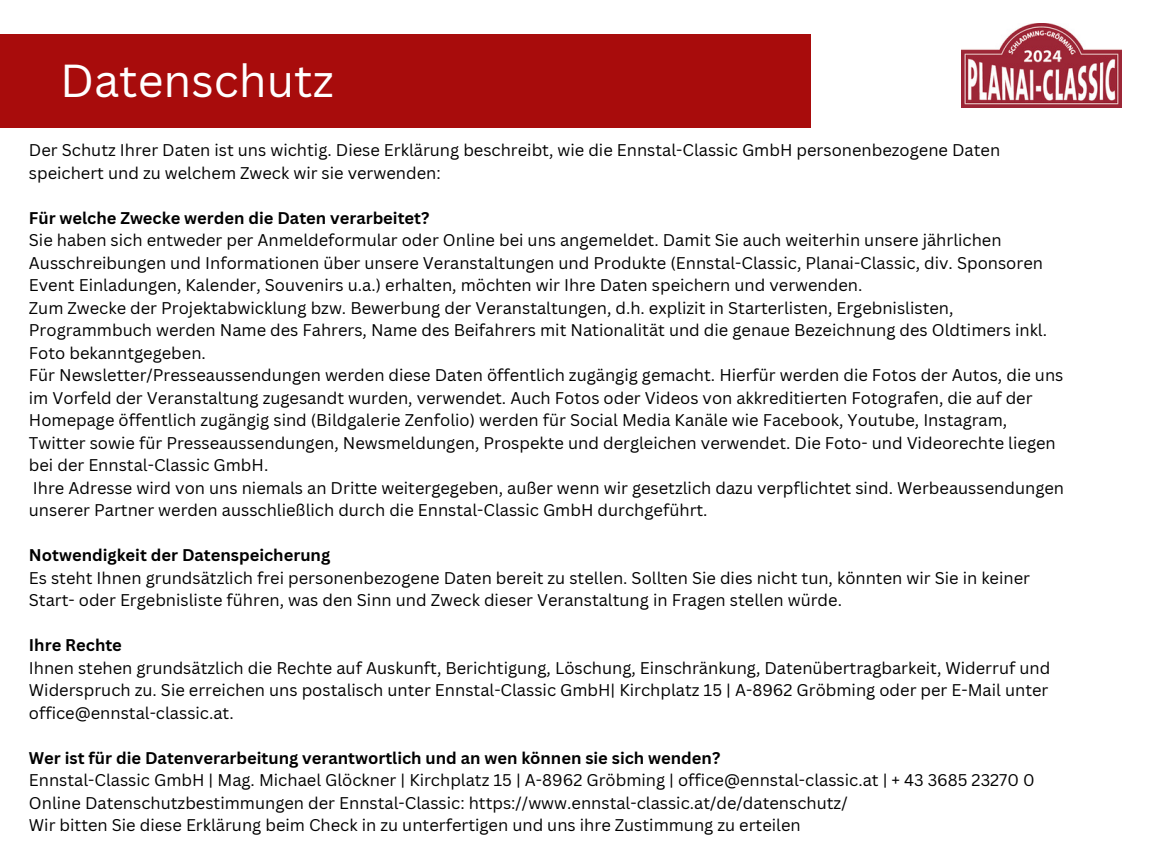
<style>
.page{position:relative;width:1152px;height:864px;background:#fff}
.page>*{position:absolute;margin:0;border:0;box-sizing:border-box;transform-origin:0 0}
.t1{font:45px "Canva Sans";color:#fff}
.t2{font:16.5px/22.5px "Canva Sans";color:#000}
.t3{font:700 16.5px "Canva Sans";color:#000}
</style>
<div class="page">
<div style="left:0;top:34px;width:811px;height:93px;background:#a80c0c"></div>
<img style="left:961px;top:24px;width:160px;height:83px">
<p class="t1" style="left:60px;top:49px;width:275px">Datenschutz</p>
<p class="t2" style="left:29px;top:139px;width:973px">Der Schutz Ihrer Daten ist uns wichtig. Diese Erklärung beschreibt, wie die Ennstal-Classic GmbH personenbezogene Daten speichert und zu welchem Zweck wir sie verwenden:</p>
<p class="t3" style="left:29px;top:206px;width:402px">Für welche Zwecke werden die Daten verarbeitet?</p>
<p class="t2" style="left:29px;top:229px;width:1016px">Sie haben sich entweder per Anmeldeformular oder Online bei uns angemeldet. Damit Sie auch weiterhin unsere jährlichen<br>Ausschreibungen und Informationen über unsere Veranstaltungen und Produkte (Ennstal-Classic, Planai-Classic, div. Sponsoren<br>Event Einladungen, Kalender, Souvenirs u.a.) erhalten, möchten wir Ihre Daten speichern und verwenden.</p>
<p class="t2" style="left:29px;top:296px;width:1020px">Zum Zwecke der Projektabwicklung bzw. Bewerbung der Veranstaltungen, d.h. explizit in Starterlisten, Ergebnislisten,<br>Programmbuch werden Name des Fahrers, Name des Beifahrers mit Nationalität und die genaue Bezeichnung des Oldtimers inkl.<br>Foto bekanntgegeben.</p>
<p class="t2" style="left:29px;top:364px;width:1036px">Für Newsletter/Presseaussendungen werden diese Daten öffentlich zugängig gemacht. Hierfür werden die Fotos der Autos, die uns im Vorfeld der Veranstaltung zugesandt wurden, verwendet. Auch Fotos oder Videos von akkreditierten Fotografen, die auf der Homepage öffentlich zugängig sind (Bildgalerie Zenfolio) werden für Social Media Kanäle wie Facebook, Youtube, Instagram, Twitter sowie für Presseaussendungen, Newsmeldungen, Prospekte und dergleichen verwendet. Die Foto- und Videorechte liegen bei der Ennstal-Classic GmbH.</p>
<p class="t2" style="left:29px;top:476px;width:1037px">Ihre Adresse wird von uns niemals an Dritte weitergegeben, außer wenn wir gesetzlich dazu verpflichtet sind. Werbeaussendungen unserer Partner werden ausschließlich durch die Ennstal-Classic GmbH durchgeführt.</p>
<p class="t3" style="left:29px;top:544px;width:303px">Notwendigkeit der Datenspeicherung</p>
<p class="t2" style="left:29px;top:566px;width:1003px">Es steht Ihnen grundsätzlich frei personenbezogene Daten bereit zu stellen. Sollten Sie dies nicht tun, könnten wir Sie in keiner<br>Start- oder Ergebnisliste führen, was den Sinn und Zweck dieser Veranstaltung in Fragen stellen würde.</p>
<p class="t3" style="left:29px;top:634px;width:95px">Ihre Rechte</p>
<p class="t2" style="left:29px;top:656px;width:1023px;text-align:justify">Ihnen stehen grundsätzlich die Rechte auf Auskunft, Berichtigung, Löschung, Einschränkung, Datenübertragbarkeit, Widerruf und Widerspruch zu. Sie erreichen uns postalisch unter Ennstal-Classic GmbH| Kirchplatz 15 | A-8962 Gröbming oder per E-Mail unter office@ennstal-classic.at.</p>
<p class="t3" style="left:29px;top:746px;width:693px">Wer ist für die Datenverarbeitung verantwortlich und an wen können sie sich wenden?</p>
<p class="t2" style="left:29px;top:769px;width:1007px">Ennstal-Classic GmbH | Mag. Michael Glöckner | Kirchplatz 15 | A-8962 Gröbming | office@ennstal-classic.at | + 43 3685 23270 0</p>
<p class="t2" style="left:29px;top:791px;width:820px">Online Datenschutzbestimmungen der Ennstal-Classic: https://www.ennstal-classic.at/de/datenschutz/</p>
<p class="t2" style="left:29px;top:814px;width:773px">Wir bitten Sie diese Erklärung beim Check in zu unterfertigen und uns ihre Zustimmung zu erteilen</p>
</div>
